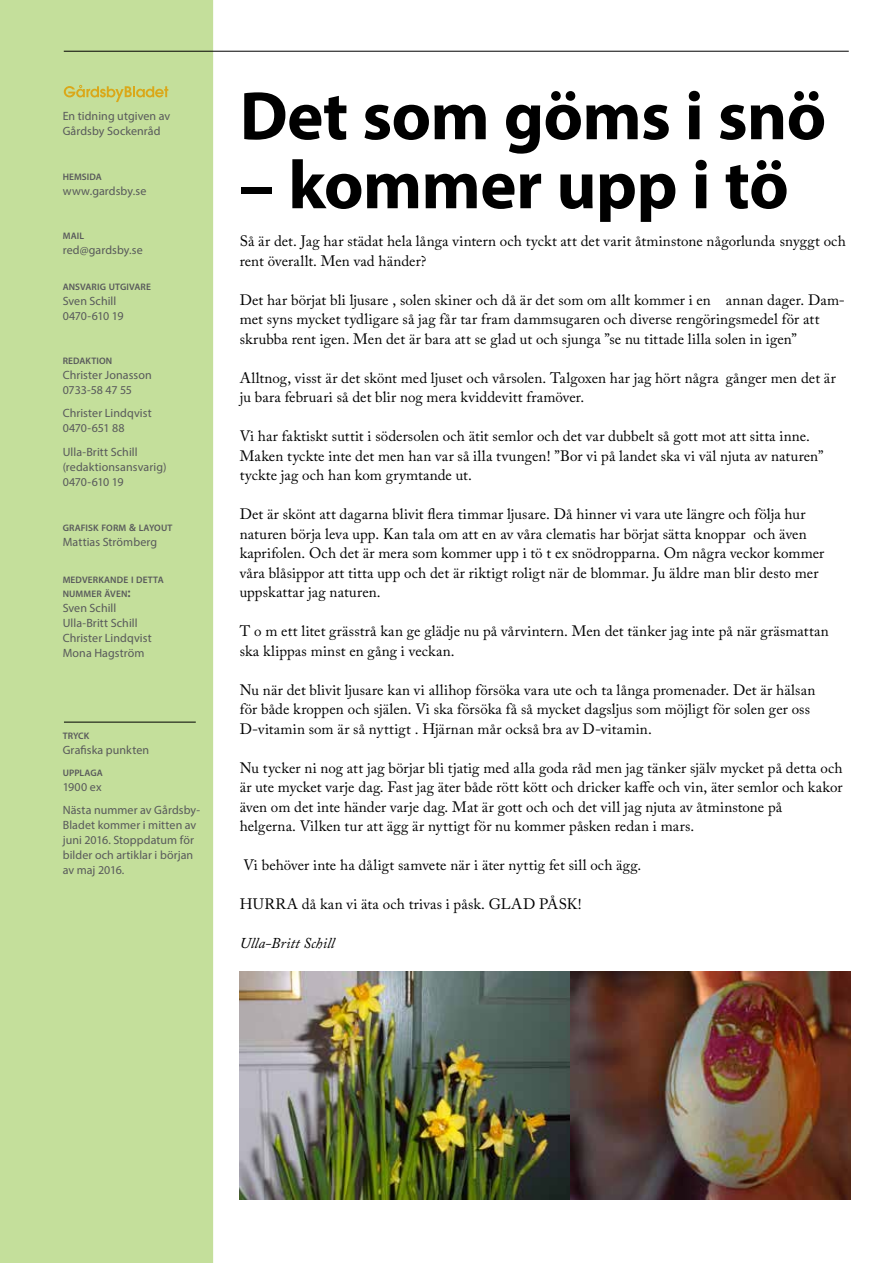
<style>
.page{position:relative;width:893px;height:1263px;background:#fff}
.page>*{position:absolute;margin:0;border:0;box-sizing:border-box;transform-origin:0 0}
.t1{font:700 69px "Myriad Pro";letter-spacing:-.01em;color:#000}
.t2{font:15px/19.5px "Adobe Caslon Pro";letter-spacing:.005em;color:#000}
.t3{font:italic 15px "Adobe Caslon Pro";letter-spacing:.005em;color:#000}
.t4{font:12px/15px "Myriad Pro";letter-spacing:.005em;color:#58595b}
.t5{font:600 9.45px/13.5px "Myriad Pro";letter-spacing:.01em;color:#58595b}
.s1{font-size:10.5px}
.s2{font-size:13.5px}
</style>
<div class="page">
<div style="left:0;top:0;width:213px;height:1263px;background:#c4df9b"></div>
<hr style="left:64px;top:51px;width:785px;height:1px;background:#000">
<svg style="left:64px;top:85px;width:104px;height:17px;background:#cacd72"></svg>
<hr style="left:64px;top:722px;width:132px;height:1px;background:#000">
<img style="left:570px;top:972px;width:280px;height:227px">
<img style="left:240px;top:972px;width:330px;height:227px">
<p class="t4" style="left:63px;top:108px;width:109px">En tidning utgiven av<br>Gårdsby Sockenråd</p>
<p class="t5" style="left:63px;top:170px;width:41px">HEMSIDA</p>
<p class="t4" style="left:63px;top:183px;width:85px">www.gardsby.se</p>
<p class="t5" style="left:63px;top:229px;width:23px">MAIL</p>
<p class="t4" style="left:63px;top:242px;width:82px">red@gardsby.se</p>
<p class="t5" style="left:63px;top:279px;width:90px">ANSVARIG UTGIVARE</p>
<p class="t4" style="left:63px;top:293px;width:62px">Sven Schill<br>0470-610 19</p>
<p class="t5" style="left:63px;top:353px;width:51px">REDAKTION</p>
<p class="t4" style="left:63px;top:367px;width:91px">Christer Jonasson<br>0733-58 47 55</p>
<p class="t4" style="left:63px;top:405px;width:91px">Christer Lindqvist<br>0470-651 88</p>
<p class="t4" style="left:63px;top:444px;width:105px">Ulla-Britt Schill (redaktionsansvarig)<br>0470-610 19</p>
<p class="t5" style="left:63px;top:521px;width:111px">GRAFISK FORM <span class="s1">&amp;</span> LAYOUT</p>
<p class="t4" style="left:63px;top:534px;width:96px">Mattias Strömberg</p>
<p class="t5" style="left:63px;top:573px;width:103px">MEDVERKANDE I DETTA<br>NUMMER ÄVEN<span class="s2">:</span></p>
<p class="t4" style="left:63px;top:600px;width:91px">Sven Schill<br>Ulla-Britt Schill<br>Christer Lindqvist<br>Mona Hagström</p>
<p class="t5" style="left:63px;top:728px;width:28px">TRYCK</p>
<p class="t4" style="left:63px;top:742px;width:88px">Grafiska punkten</p>
<p class="t5" style="left:63px;top:765px;width:42px">UPPLAGA</p>
<p class="t4" style="left:63px;top:775px;width:139px;line-height:23.5px">1900 ex<br>Nästa nummer av Gårdsby-</p>
<p class="t4" style="left:63px;top:817px;width:135px">Bladet kommer i mitten av juni 2016. Stoppdatum för bilder och artiklar i början av maj 2016.</p>
<h1 class="t1" style="left:240px;top:71px;width:588px">Det som göms i snö</h1>
<h1 class="t1" style="left:240px;top:140px;width:551px">– kommer upp i tö</h1>
<p class="t2" style="left:240px;top:231px;width:608px">Så är det. Jag har städat hela långa vintern och tyckt att det varit åtminstone någorlunda snyggt och rent överallt. Men vad händer?</p>
<p class="t2" style="left:240px;top:290px;width:607px">Det har börjat bli ljusare , solen skiner och då är det som om allt kommer i en annan dager. Dam&shy;met syns mycket tydligare så jag får tar fram dammsugaren och diverse rengöringsmedel för att skrubba rent igen. Men det är bara att se glad ut och sjunga ”se nu tittade lilla solen in igen”</p>
<p class="t2" style="left:240px;top:368px;width:598px">Alltnog, visst är det skönt med ljuset och vårsolen. Talgoxen har jag hört några gånger men det är ju bara februari så det blir nog mera kviddevitt framöver.</p>
<p class="t2" style="left:240px;top:426px;width:585px">Vi har faktiskt suttit i södersolen och ätit semlor och det var dubbelt så gott mot att sitta inne.<br>Maken tyckte inte det men han var så illa tvungen! ”Bor vi på landet ska vi väl njuta av naturen” tyckte jag och han kom grymtande ut.</p>
<p class="t2" style="left:240px;top:504px;width:586px">Det är skönt att dagarna blivit flera timmar ljusare. Då hinner vi vara ute längre och följa hur naturen börja leva upp. Kan tala om att en av våra clematis har börjat sätta knoppar och även kaprifolen. Och det är mera som kommer upp i tö t ex snödropparna. Om några veckor kommer våra blåsippor att titta upp och det är riktigt roligt när de blommar. Ju äldre man blir desto mer uppskattar jag naturen.</p>
<p class="t2" style="left:240px;top:621px;width:591px">T o m ett litet grässtrå kan ge glädje nu på vårvintern. Men det tänker jag inte på när gräsmattan ska klippas minst en gång i veckan.</p>
<p class="t2" style="left:240px;top:680px;width:577px">Nu när det blivit ljusare kan vi allihop försöka vara ute och ta långa promenader. Det är hälsan för både kroppen och själen. Vi ska försöka få så mycket dagsljus som möjligt för solen ger oss<br>D-vitamin som är så nyttigt . Hjärnan mår också bra av D-vitamin.</p>
<p class="t2" style="left:240px;top:758px;width:604px">Nu tycker ni nog att jag börjar bli tjatig med alla goda råd men jag tänker själv mycket på detta och är ute mycket varje dag. Fast jag äter både rött kött och dricker kaffe och vin, äter semlor och kakor även om det inte händer varje dag. Mat är gott och och det vill jag njuta av åtminstone på<br>helgerna. Vilken tur att ägg är nyttigt för nu kommer påsken redan i mars.</p>
<p class="t2" style="left:244px;top:855px;width:399px">Vi behöver inte ha dåligt samvete när i äter nyttig fet sill och ägg.</p>
<p class="t2" style="left:240px;top:894px;width:343px">HURRA då kan vi äta och trivas i påsk. GLAD PÅSK!</p>
<p class="t3" style="left:240px;top:934px;width:96px">Ulla-Britt Schill</p>
</div>
